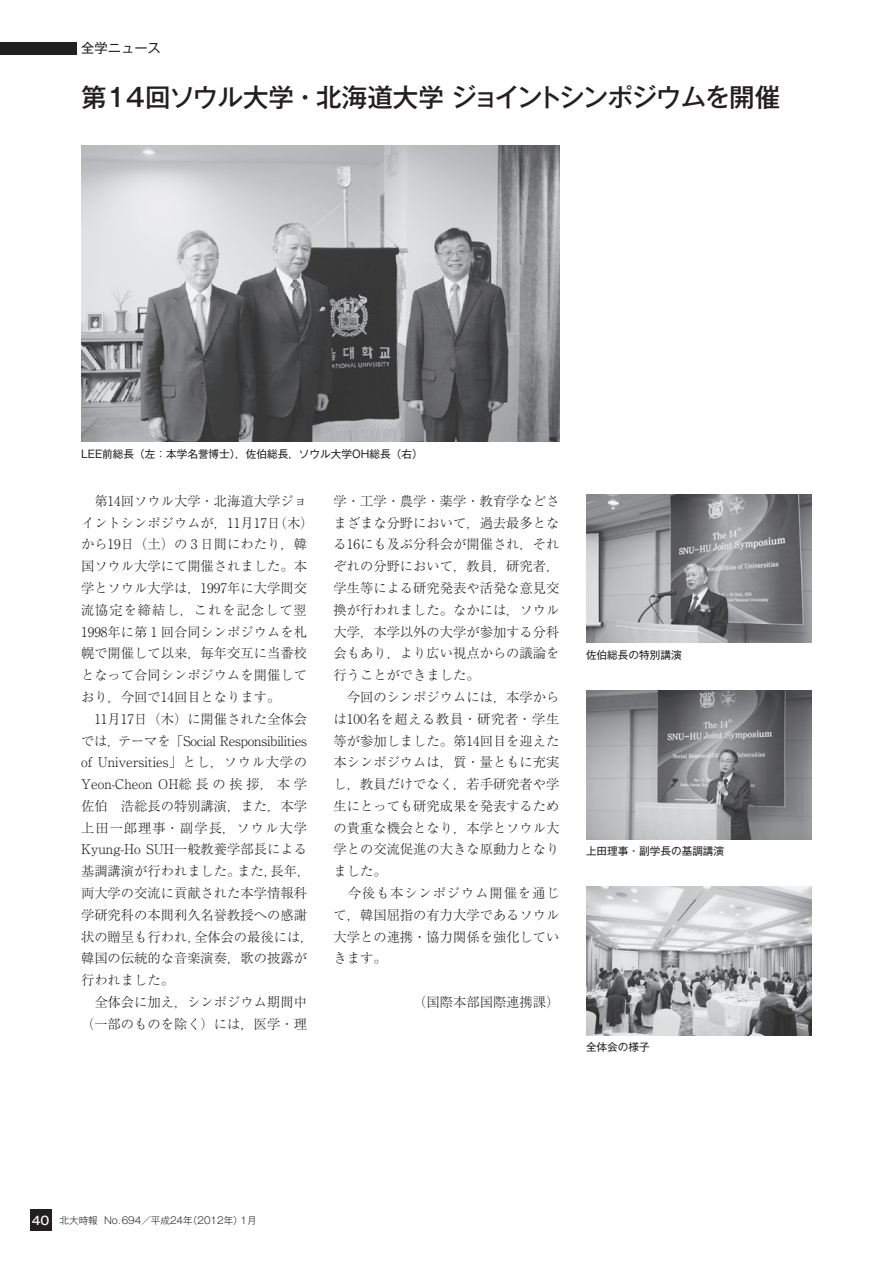
<style>
.page{position:relative;width:893px;height:1263px;background:#fff}
.page>*{position:absolute;margin:0;border:0;box-sizing:border-box;transform-origin:0 0}
.t1{font:500 25.5px "Gothic MB101 Pro";letter-spacing:-.025em;color:#231f20}
.t2{font:300 13.35px/21.8px "Ryumin Pro";color:#231f20}
.t3{font:13.35px "Gothic MB101 Pro";color:#231f20}
.t4{font:10.65px "Gothic MB101 Pro";color:#231f20}
.t5{font:300 9.6px "Gothic MB101 Pro";color:#231f20}
.s1{font-weight:500;font-size:11.7px;color:#fff}
</style>
<div class="page">
<img style="left:81px;top:145px;width:478px;height:297px">
<img style="left:586px;top:494px;width:226px;height:149px">
<img style="left:586px;top:690px;width:226px;height:149px">
<img style="left:586px;top:886px;width:226px;height:149px">
<div style="left:30px;top:1210px;width:21px;height:21px;background:#231f20"></div>
<div style="left:0;top:43px;width:77px;height:12px;background:#231f20"></div>
<p class="t3" style="left:81px;top:37px;width:81px">全学ニュース</p>
<h1 class="t1" style="left:81px;top:76px;width:701px">第14回ソウル大学・北海道大学 ジョイントシンポジウムを開催</h1>
<p class="t4" style="left:81px;top:445px;width:343px">LEE前総長（左：本学名誉博士），佐伯総長，ソウル大学OH総長（右）</p>
<p class="t2" style="left:81px;top:489px;width:241px">　第14回ソウル大学・北海道大学ジョイントシンポジウムが，11月17日（木）から19日（土）の₃日間にわたり，韓国ソウル大学にて開催されました。本学とソウル大学は，1997年に大学間交流協定を締結し，これを記念して翌<br>1998年に第₁回合同シンポジウムを札幌で開催して以来，毎年交互に当番校となって合同シンポジウムを開催しており，今回で14回目となります。<br>　11月17日（木）に開催された全体会では，テーマを「Social Responsibilities of Universities」とし，ソウル大学の<br>Yeon-Cheon OH総長の挨拶，本学　佐伯　浩総長の特別講演，また，本学　上田一郎理事・副学長，ソウル大学<br>Kyung-Ho SUH一般教養学部長による基調講演が行われました。また，長年，両大学の交流に貢献された本学情報科学研究科の本間利久名誉教授への感謝状の贈呈も行われ，全体会の最後には，韓国の伝統的な音楽演奏，歌の披露が行われました。<br>　全体会に加え，シンポジウム期間中（一部のものを除く）には，医学・理</p>
<p class="t2" style="left:334px;top:489px;width:227px">学・工学・農学・薬学・教育学などさまざまな分野において，過去最多となる16にも及ぶ分科会が開催され，それぞれの分野において，教員，研究者，学生等による研究発表や活発な意見交換が行われました。なかには，ソウル大学，本学以外の大学が参加する分科会もあり，より広い視点からの議論を行うことができました。<br>　今回のシンポジウムには，本学からは100名を超える教員・研究者・学生等が参加しました。第14回目を迎えた本シンポジウムは，質・量ともに充実し，教員だけでなく，若手研究者や学生にとっても研究成果を発表するための貴重な機会となり，本学とソウル大学との交流促進の大きな原動力となりました。<br>　今後も本シンポジウム開催を通じて，韓国屈指の有力大学であるソウル大学との連携・協力関係を強化していきます。</p>
<p class="t2" style="left:413px;top:990px;width:148px">（国際本部国際連携課）</p>
<p class="t4" style="left:586px;top:646px;width:97px">佐伯総長の特別講演</p>
<p class="t4" style="left:586px;top:842px;width:140px">上田理事・副学長の基調講演</p>
<p class="t4" style="left:586px;top:1038px;width:65px">全体会の様子</p>
<p class="t5" style="left:32px;top:1212px;width:226px"><span class="s1">40</span> 北大時報 No.694／平成24年（2012年）1月</p>
</div>
